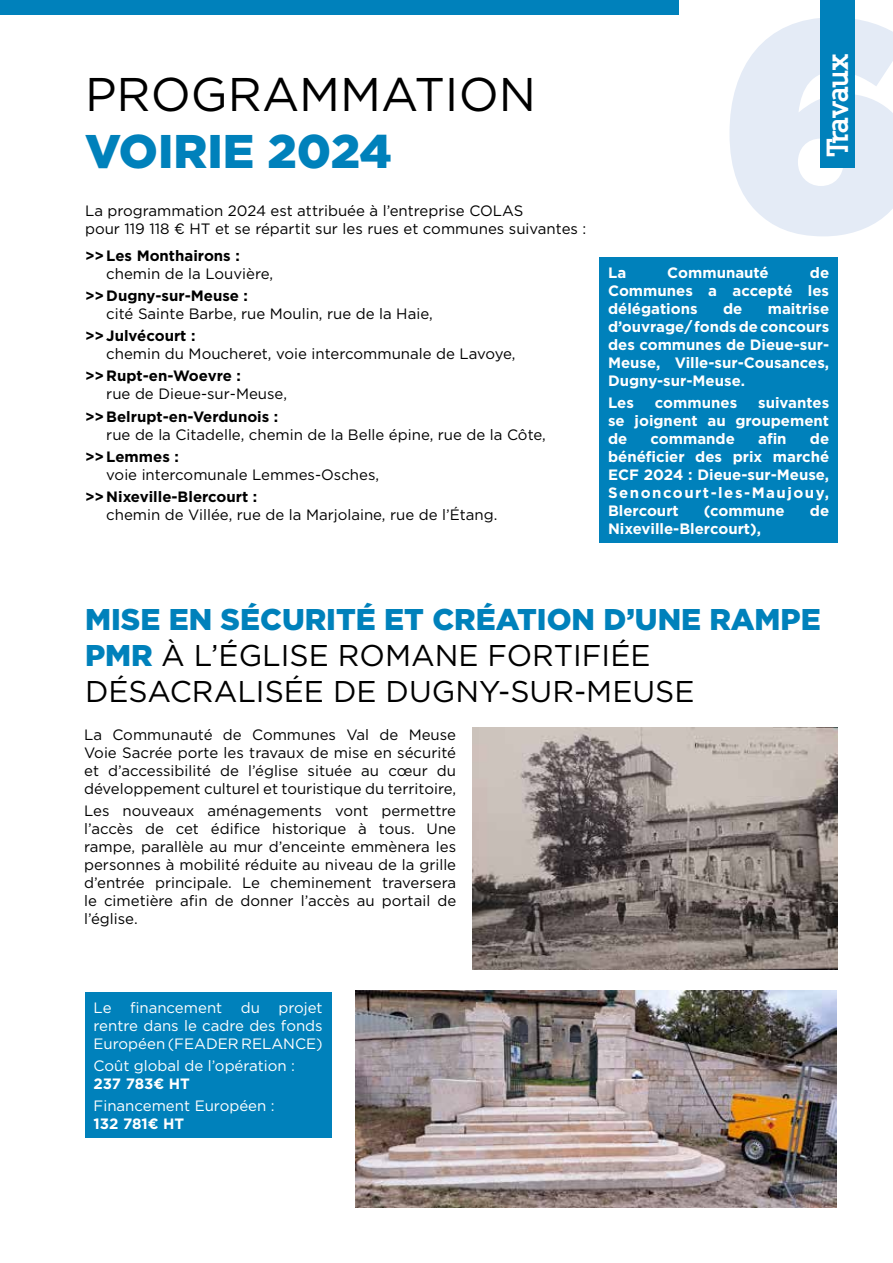
<style>
.page{position:relative;width:893px;height:1263px;background:#fff}
.page>*{position:absolute;margin:0;border:0;box-sizing:border-box;transform-origin:0 0}
.t1{font:900 300px "Gotham";color:#e4ebf6}
.t2{font:47.25px "Gotham";color:#000}
.t3{font:900 47.25px "Gotham";color:#0081bb}
.t4{font:30px/36px "Gotham";color:#000}
.t5{font:900 28.65px "Nilland";letter-spacing:-.055em;color:#fff}
.t6{font:15px/18px "Gotham";color:#000;text-align:justify}
.t7{font:700 15px/18px "Gotham";color:#fff;text-align:justify}
.t8{font:700 15px "Gotham";color:#000}
.t9{font:15px/18px "Gotham";color:#fff;text-align:justify}
.s1{font-weight:900;color:#0081bb}
</style>
<div class="page">
<div style="left:820px;top:0;width:35px;height:168px;background:#0081bb"></div>
<div style="left:600px;top:257px;width:238px;height:285px;background:#0081bb"></div>
<img style="left:472px;top:727px;width:366px;height:243px">
<img style="left:356px;top:991px;width:481px;height:216px">
<div style="left:85px;top:992px;width:246px;height:146px;background:#0081bb"></div>
<div style="left:0;top:0;width:678px;height:14px;background:#0081bb"></div>
<h2 class="t2" style="left:85px;top:64px;width:453px">PROGRAMMATION</h2>
<h2 class="t3" style="left:85px;top:118px;width:309px">VOIRIE 2024</h2>
<p class="t6" style="left:85px;top:201px;width:503px">La programmation 2024 est attribuée à l’entreprise COLAS<br>pour 119 118 € HT et se répartit sur les rues et communes suivantes :</p>
<p class="t8" style="left:85px;top:245px;width:156px">&gt;&gt;Les Monthairons :</p>
<p class="t8" style="left:85px;top:286px;width:164px">&gt;&gt;Dugny-sur-Meuse :</p>
<p class="t6" style="left:106px;top:264px;width:168px">chemin de la Louvière,</p>
<p class="t6" style="left:106px;top:304px;width:328px">cité Sainte Barbe, rue Moulin, rue de la Haie,</p>
<p class="t8" style="left:85px;top:326px;width:112px">&gt;&gt;Julvécourt :</p>
<p class="t6" style="left:106px;top:344px;width:411px">chemin du Moucheret, voie intercommunale de Lavoye,</p>
<p class="t8" style="left:85px;top:366px;width:157px">&gt;&gt;Rupt-en-Woevre :</p>
<p class="t6" style="left:106px;top:385px;width:182px">rue de Dieue-sur-Meuse,</p>
<p class="t8" style="left:85px;top:406px;width:195px">&gt;&gt;Belrupt-en-Verdunois :</p>
<p class="t6" style="left:106px;top:425px;width:441px">rue de la Citadelle, chemin de la Belle épine, rue de la Côte,</p>
<p class="t8" style="left:85px;top:447px;width:95px">&gt;&gt;Lemmes :</p>
<p class="t6" style="left:106px;top:465px;width:274px">voie intercomunale Lemmes-Osches,</p>
<p class="t8" style="left:85px;top:487px;width:174px">&gt;&gt;Nixeville-Blercourt :</p>
<p class="t6" style="left:106px;top:505px;width:393px">chemin de Villée, rue de la Marjolaine, rue de l’Étang.</p>
<h1 class="t1" style="left:721px;top:-89px;width:200px">6</h1>
<h3 class="t5" style="left:819px;top:156px;width:105px;rotate:-90deg">Travaux</h3>
<p class="t7" style="left:608px;top:263px;width:20px">La</p>
<p class="t7" style="left:667px;top:263px;width:103px">Communauté</p>
<p class="t7" style="left:608px;top:263px;width:223px;text-indent:202px">de Communes a accepté les délégations</p>
<p class="t7" style="left:608px;top:299px;width:223px;text-indent:160px">maitrise d’ouvrage/ fonds de concours des communes de Dieue-sur-Meuse, Ville-sur-Cousances, Dugny-sur-Meuse.</p>
<p class="t7" style="left:608px;top:393px;width:27px">Les</p>
<p class="t7" style="left:655px;top:393px;width:84px">communes</p>
<p class="t7" style="left:723px;top:299px;width:21px">de</p>
<p class="t7" style="left:608px;top:393px;width:223px;text-indent:150px">suivantes se joignent au groupement de</p>
<p class="t7" style="left:651px;top:429px;width:86px">commande</p>
<p class="t7" style="left:758px;top:429px;width:30px">afin</p>
<p class="t7" style="left:608px;top:429px;width:223px;text-indent:202px">de bénéficier des prix marché ECF 2024 : Dieue-sur-Meuse, Senoncourt-les-Maujouy, Blercourt</p>
<p class="t7" style="left:704px;top:501px;width:82px">(commune</p>
<p class="t7" style="left:810px;top:501px;width:21px">de</p>
<p class="t7" style="left:608px;top:519px;width:155px">Nixeville-Blercourt),</p>
<h3 class="t4" style="left:85px;top:600px;width:737px"><span class="s1">MISE EN SÉCURITÉ ET CRÉATION D’UNE RAMPE<br>PMR</span> À L’ÉGLISE ROMANE FORTIFIÉE<br>DÉSACRALISÉE DE DUGNY-SUR-MEUSE</h3>
<p class="t6" style="left:84px;top:725px;width:374px">La Communauté de Communes Val de Meuse Voie Sacrée porte les travaux de mise en sécurité et d’accessibilité de l’église située au cœur du développement culturel et touristique du territoire,</p>
<p class="t6" style="left:84px;top:801px;width:374px">Les nouveaux aménagements vont permettre l’accès de cet édifice historique à tous. Une rampe, parallèle au mur d’enceinte emmènera les personnes à mobilité réduite au niveau de la grille d’entrée principale. Le cheminement traversera le cimetière afin de donner l’accès au portail de l’église.</p>
<p class="t9" style="left:94px;top:998px;width:231px">Le financement du projet rentre dans le cadre des fonds Européen (FEADER RELANCE)</p>
<p class="t9" style="left:94px;top:1056px;width:203px">Coût global de l’opération :</p>
<p class="t7" style="left:94px;top:1074px;width:98px">237 783€ HT</p>
<p class="t9" style="left:94px;top:1096px;width:183px">Financement Européen :</p>
<p class="t7" style="left:94px;top:1115px;width:92px">132 781€ HT</p>
</div>
